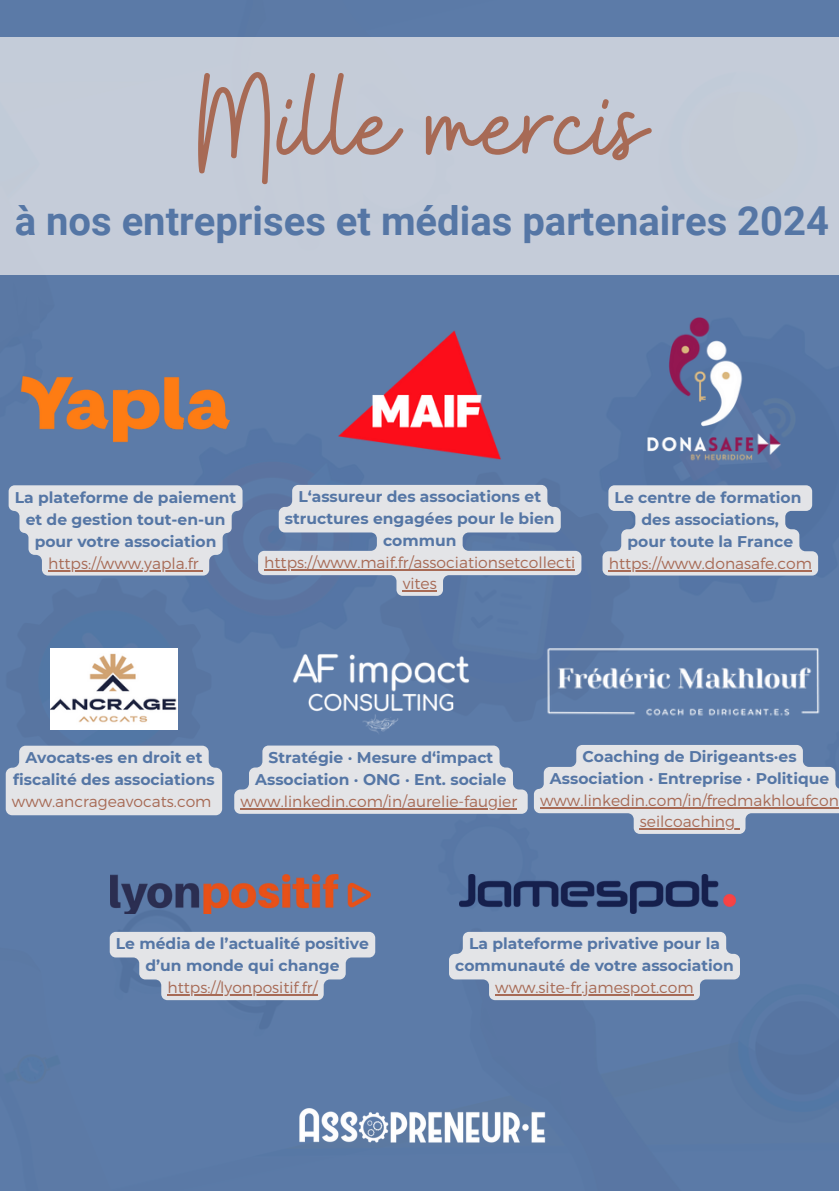
<style>
.page{position:relative;width:839px;height:1191px;background:#fff}
.page>*{position:absolute;margin:0;border:0;box-sizing:border-box;transform-origin:0 0}
.t1{font:140px "Buffalo";color:#a76a55}
.t2{font:700 40px "Roboto";color:#5576a5}
.t3{font:700 15.6px/22px "Montserrat";color:#5576a5;text-align:center}
.t4{font:300 15.6px/20.6px "Montserrat";color:#a76a55;text-align:center}
</style>
<div class="page">
<div style="left:0;top:0;width:838px;height:1191px;background:#5c7ba8"></div>
<div style="left:0;top:38px;width:838px;height:237px;background:#c5ccd9"></div>
<img style="left:50px;top:648px;width:128px;height:81px">
<img style="left:111px;top:874px;width:259px;height:39px">
<img style="left:21px;top:376px;width:209px;height:67px">
<img style="left:293px;top:654px;width:176px;height:79px">
<img style="left:459px;top:874px;width:276px;height:39px">
<img style="left:547px;top:648px;width:273px;height:68px">
<img style="left:299px;top:1108px;width:247px;height:34px">
<img style="left:338px;top:330px;width:163px;height:130px">
<img style="left:647px;top:318px;width:133px;height:147px">
<div style="left:6px;top:746px;width:216px;height:69px;background:#e3e4e7"></div>
<svg style="left:110px;top:932px;width:265px;height:68px"></svg>
<hr style="left:167px;top:994px;width:150px;height:2px;background:#a76a55">
<svg style="left:9px;top:485px;width:233px;height:91px;background:#cfd3dc"></svg>
<svg style="left:234px;top:746px;width:293px;height:68px;background:#d4d8de"></svg>
<hr style="left:240px;top:808px;width:277px;height:1px;background:#a76a55">
<svg style="left:449px;top:932px;width:291px;height:68px;background:#d3d7df"></svg>
<hr style="left:495px;top:994px;width:198px;height:2px;background:#a76a55">
<svg style="left:534px;top:745px;width:304px;height:89px"></svg>
<svg style="left:258px;top:485px;width:323px;height:111px"></svg>
<hr style="left:264px;top:569px;width:311px;height:2px;background:#a76a55">
<hr style="left:402px;top:590px;width:35px;height:1px;background:#a76a55">
<svg style="left:602px;top:485px;width:216px;height:91px;background:#cfd4dc"></svg>
<hr style="left:608px;top:570px;width:203px;height:1px;background:#a76a55">
<p class="t1" style="left:198px;top:33px;width:449px">Mille mercis</p>
<p class="t2" style="left:15px;top:198px;width:815px">à nos entreprises et médias partenaires 2024</p>
<p class="t3" style="left:15px;top:486px;width:223px">La plateforme de paiement et de gestion tout-en-un pour votre association</p>
<p class="t4" style="left:48px;top:552px;width:152px">https://www.yapla.fr</p>
<p class="t3" style="left:285px;top:486px;width:271px">L‘assureur des associations et structures engagées pour le bien commun</p>
<p class="t4" style="left:264px;top:552px;width:312px">https://www.maif.fr/associationsetcollecti vites</p>
<p class="t3" style="left:614px;top:486px;width:188px">Le centre de formation</p>
<p class="t3" style="left:641px;top:508px;width:139px">des associations,</p>
<p class="t3" style="left:627px;top:530px;width:167px">pour toute la France</p>
<p class="t4" style="left:608px;top:552px;width:205px">https://www.donasafe.com</p>
<p class="t3" style="left:13px;top:746px;width:203px">Avocats·es en droit et fiscalité des associations</p>
<p class="t4" style="left:12px;top:790px;width:201px">www.ancrageavocats.com</p>
<p class="t3" style="left:268px;top:746px;width:226px">Stratégie · Mesure d‘impact</p>
<p class="t3" style="left:255px;top:768px;width:253px">Association · ONG · Ent. sociale</p>
<p class="t4" style="left:240px;top:790px;width:278px">www.linkedin.com/in/aurelie-faugier</p>
<p class="t3" style="left:550px;top:746px;width:281px">Coaching de Dirigeants·es<br>Association · Entreprise · Politique</p>
<p class="t4" style="left:540px;top:790px;width:300px">www.linkedin.com/in/fredmakhloufcon</p>
<p class="t4" style="left:640px;top:810px;width:97px">seilcoaching</p>
<p class="t3" style="left:116px;top:933px;width:254px">Le média de l’actualité positive d’un monde qui change</p>
<p class="t4" style="left:167px;top:977px;width:151px">https://lyonpositif.fr/</p>
<p class="t3" style="left:455px;top:933px;width:280px">La plateforme privative pour la communauté de votre association</p>
<p class="t4" style="left:495px;top:977px;width:200px">www.site-fr.jamespot.com</p>
</div>
